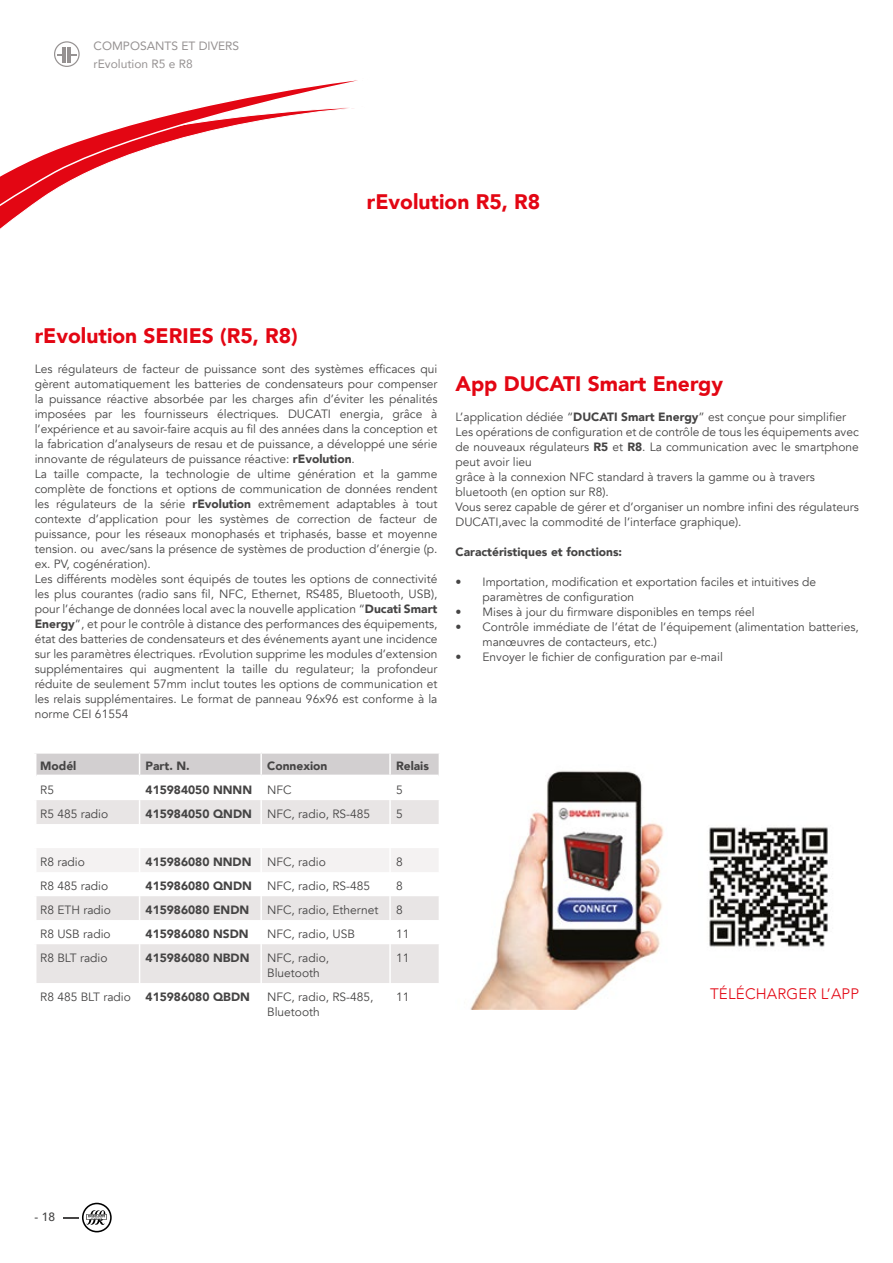
<style>
.page{position:relative;width:893px;height:1263px;background:#fff}
.page>*{position:absolute;margin:0;border:0;box-sizing:border-box;transform-origin:0 0}
.t1{font:900 21px "Avenir";color:#e30613}
.t2{font:300 15.15px "Avenir";letter-spacing:.01em;color:#e30613}
.t3{font:12px/15px "Avenir";color:#454444}
.t4{font:900 12px "Avenir";color:#454444}
.t5{font:12px/18px "Avenir";color:#969292}
.t6{font:500 12px "Avenir";color:#454444}
.s1{font-weight:900}
.s2{font-weight:400}
</style>
<div class="page">
<svg style="left:54px;top:41px;width:26px;height:26px"></svg>
<hr style="left:63px;top:47px;width:3px;height:15px;background:#969292">
<svg style="left:0;top:80px;width:358px;height:149px"></svg>
<svg style="left:64px;top:1203px;width:48px;height:29px"></svg>
<div style="left:36px;top:944px;width:403px;height:39px;background:#e8e5e5"></div>
<svg style="left:36px;top:754px;width:403px;height:166px"></svg>
<hr style="left:139px;top:944px;width:1px;height:39px;background:#fff">
<hr style="left:260px;top:944px;width:2px;height:39px;background:#fff">
<hr style="left:389px;top:944px;width:2px;height:39px;background:#fff">
<hr style="left:36px;top:775px;width:104px;height:3px;background:#fff">
<hr style="left:140px;top:775px;width:121px;height:3px;background:#fff">
<hr style="left:261px;top:775px;width:129px;height:3px;background:#fff">
<hr style="left:390px;top:775px;width:49px;height:3px;background:#fff">
<img style="left:470px;top:770px;width:194px;height:239px">
<img style="left:709px;top:827px;width:119px;height:120px">
<p class="t5" style="left:94px;top:37px;width:147px">COMPOSANTS ET DIVERS rEvolution R5 e R8</p>
<h1 class="t1" style="left:367px;top:184px;width:175px">rEvolution R5, R8</h1>
<h1 class="t1" style="left:35px;top:317px;width:265px">rEvolution SERIES (R5, R8)</h1>
<p class="t3" style="left:35px;top:361px;width:404px">Les régulateurs de facteur de puissance sont des systèmes efficaces qui gèrent automatiquement les batteries de condensateurs pour compenser la puissance réactive absorbée par les charges afin d’éviter les pénalités imposées par les fournisseurs électriques. DUCATI energia, grâce à l’expérience et au savoir-faire acquis au fil des années dans la conception et la fabrication d’analyseurs de resau et de puissance, a développé une série innovante de régulateurs de puissance réactive: <span class="s1">rEvolution</span>.<br>La taille compacte, la technologie de ultime génération et la gamme complète de fonctions et options de communication de données rendent les régulateurs de la série <span class="s1">rEvolution</span> extrêmement adaptables à tout contexte d’application pour les systèmes de correction de facteur de puissance, pour les réseaux monophasés et triphasés, basse et moyenne tension. ou avec/sans la présence de systèmes de production d’énergie (p. ex. PV, cogénération).<br>Les différents modèles sont équipés de toutes les options de connectivité les plus courantes (radio sans fil, NFC, Ethernet, RS485, Bluetooth, USB), pour l’échange de données local avec la nouvelle application “<span class="s1">Ducati Smart Energy</span>”, et pour le contrôle à distance des performances des équipements, état des batteries de condensateurs et des événements ayant une incidence sur les paramètres électriques. rEvolution supprime les modules d’extension supplémentaires qui augmentent la taille du regulateur; la profondeur réduite de seulement 57mm inclut toutes les options de communication et les relais supplémentaires. Le format de panneau 96x96 est conforme à la norme CEI 61554</p>
<h1 class="t1" style="left:455px;top:365px;width:269px">App DUCATI Smart Energy</h1>
<p class="t3" style="left:455px;top:409px;width:405px">L’application dédiée “<span class="s1">DUCATI Smart Energy</span>” est conçue pour simplifier Les opérations de configuration et de contrôle de tous les équipements avec de nouveaux régulateurs <span class="s1">R5</span> et <span class="s1">R8</span>. La communication avec le smartphone peut avoir lieu<br>grâce à la connexion NFC standard à travers la gamme ou à travers bluetooth (en option sur R8).<br>Vous serez capable de gérer et d’organiser un nombre infini des régulateurs DUCATI,avec la commodité de l’interface graphique).</p>
<p class="t4" style="left:455px;top:541px;width:168px">Caractéristiques et fonctions:</p>
<p class="t3" style="left:482px;top:574px;width:335px;text-indent:-27px">• Importation, modification et exportation faciles et intuitives de paramètres de configuration</p>
<p class="t3" style="left:455px;top:604px;width:301px">• Mises à jour du firmware disponibles en temps réel</p>
<p class="t3" style="left:482px;top:619px;width:378px;text-indent:-27px">• Contrôle immédiate de l’état de l’équipement (alimentation batteries, manœuvres de contacteurs, etc.)</p>
<p class="t3" style="left:455px;top:649px;width:269px">• Envoyer le fichier de configuration par e-mail</p>
<p class="t4" style="left:40px;top:756px;width:38px">Modél</p>
<p class="t4" style="left:146px;top:756px;width:46px">Part. N.</p>
<p class="t4" style="left:267px;top:756px;width:62px">Connexion</p>
<p class="t4" style="left:396px;top:756px;width:34px">Relais</p>
<p class="t3" style="left:40px;top:783px;width:15px">R5</p>
<p class="t4" style="left:146px;top:780px;width:148px">415984050 NNNN <span class="s2">NFC</span></p>
<p class="t3" style="left:396px;top:783px;width:8px">5</p>
<p class="t3" style="left:40px;top:807px;width:70px">R5 485 radio</p>
<p class="t4" style="left:146px;top:804px;width:108px">415984050 QNDN</p>
<p class="t3" style="left:267px;top:807px;width:105px">NFC, radio, RS-485</p>
<p class="t3" style="left:396px;top:807px;width:8px">5</p>
<p class="t3" style="left:40px;top:855px;width:46px">R8 radio</p>
<p class="t4" style="left:146px;top:852px;width:107px">415986080 NNDN</p>
<p class="t3" style="left:267px;top:855px;width:60px">NFC, radio</p>
<p class="t3" style="left:396px;top:855px;width:8px">8</p>
<p class="t3" style="left:40px;top:879px;width:70px">R8 485 radio</p>
<p class="t4" style="left:146px;top:876px;width:108px">415986080 QNDN</p>
<p class="t3" style="left:267px;top:879px;width:105px">NFC, radio, RS-485</p>
<p class="t3" style="left:396px;top:879px;width:8px">8</p>
<p class="t3" style="left:40px;top:903px;width:72px">R8 ETH radio</p>
<p class="t4" style="left:146px;top:900px;width:105px">415986080 ENDN</p>
<p class="t3" style="left:267px;top:903px;width:113px">NFC, radio, Ethernet</p>
<p class="t3" style="left:396px;top:903px;width:8px">8</p>
<p class="t3" style="left:40px;top:927px;width:72px">R8 USB radio</p>
<p class="t4" style="left:146px;top:924px;width:105px">415986080 NSDN</p>
<p class="t3" style="left:267px;top:927px;width:89px">NFC, radio, USB</p>
<p class="t3" style="left:396px;top:927px;width:15px">11</p>
<p class="t3" style="left:40px;top:951px;width:69px">R8 BLT radio</p>
<p class="t4" style="left:146px;top:948px;width:105px">415986080 NBDN</p>
<p class="t3" style="left:267px;top:951px;width:64px">NFC, radio,<br>Bluetooth</p>
<p class="t3" style="left:396px;top:951px;width:15px">11</p>
<p class="t3" style="left:40px;top:990px;width:211px">R8 485 BLT radio <span class="s1">415986080 QBDN</span></p>
<p class="t3" style="left:267px;top:990px;width:108px">NFC, radio, RS-485,<br>Bluetooth</p>
<p class="t3" style="left:396px;top:990px;width:15px">11</p>
<p class="t2" style="left:710px;top:985px;width:150px">TÉLÉCHARGER L’APP</p>
<p class="t6" style="left:34px;top:1206px;width:22px">- 18</p>
</div>
